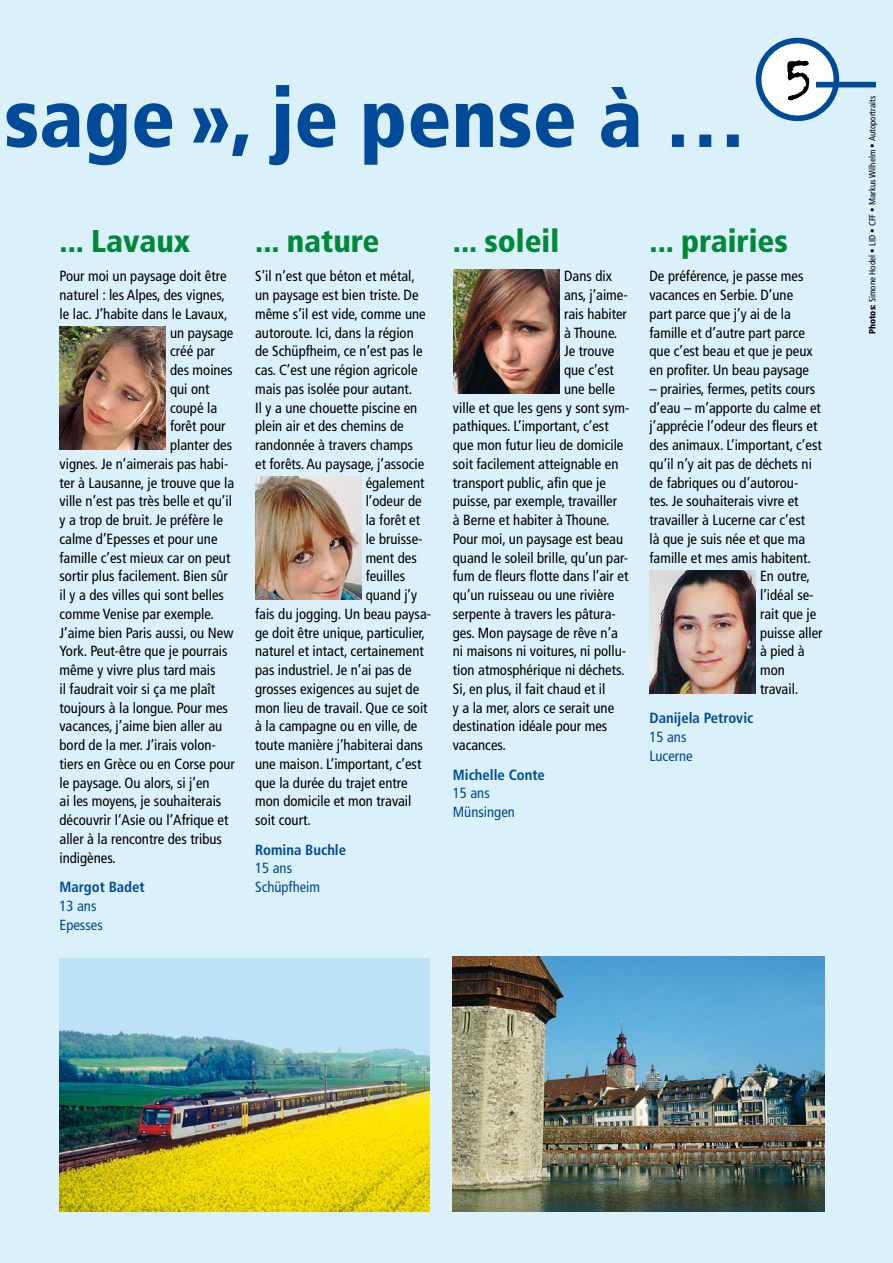
<style>
.page{position:relative;width:893px;height:1263px;background:#daf0fa}
.page>*{position:absolute;margin:0;border:0;box-sizing:border-box;transform-origin:0 0}
.t1{font:900 condensed 82.5px "Frutiger";color:#004b99}
.t2{font:59.25px "Trixie";color:#000}
.t3{font:900 condensed 31.5px "Frutiger";color:#008839}
.t4{font:condensed 14.7px/18.8px "Frutiger";color:#000}
.t5{font:condensed 14.7px/18.8px "Frutiger";color:#004b99}
.t6{font:700 condensed 14.7px "Frutiger";color:#004b99}
.t7{font:condensed 9px "Frutiger";color:#000}
.s1{font-weight:900}
</style>
<div class="page">
<img style="left:60px;top:958px;width:369px;height:254px">
<img style="left:453px;top:957px;width:372px;height:255px">
<img style="left:255px;top:477px;width:106px;height:123px">
<img style="left:454px;top:270px;width:106px;height:123px">
<img style="left:649px;top:570px;width:107px;height:123px">
<img style="left:60px;top:326px;width:106px;height:123px">
<div style="left:759px;top:41px;width:77px;height:77px;background:#fff;border-radius:50%"></div>
<div style="left:756px;top:38px;width:83px;height:83px;border:6px solid #004b99;border-radius:50%"></div>
<div style="left:816px;top:82px;width:60px;height:5px;background:#004b99"></div>
<h1 class="t1" style="left:4px;top:69px;width:744px">sage », je pense à …</h1>
<h2 class="t2" style="left:782px;top:37px;width:34px">5</h2>
<h3 class="t3" style="left:60px;top:222px;width:132px">... Lavaux</h3>
<p class="t4" style="left:60px;top:267px;width:169px">Pour moi un paysage doit être</p>
<p class="t4" style="left:60px;top:286px;width:167px">naturel : les Alpes, des vignes,</p>
<p class="t4" style="left:60px;top:304px;width:170px">le lac. J’habite dans le Lavaux,</p>
<p class="t4" style="left:170px;top:323px;width:65px">un paysage</p>
<p class="t4" style="left:170px;top:342px;width:46px">créé par</p>
<p class="t4" style="left:170px;top:361px;width:64px">des moines</p>
<p class="t4" style="left:170px;top:379px;width:41px">qui ont</p>
<p class="t4" style="left:170px;top:398px;width:49px">coupé la</p>
<p class="t4" style="left:170px;top:417px;width:57px">forêt pour</p>
<p class="t4" style="left:170px;top:436px;width:64px">planter des</p>
<p class="t4" style="left:60px;top:454px;width:170px">vignes. Je n’aimerais pas habi-</p>
<p class="t4" style="left:60px;top:473px;width:176px">ter à Lausanne, je trouve que la</p>
<p class="t4" style="left:60px;top:492px;width:174px">ville n’est pas très belle et qu’il</p>
<p class="t4" style="left:60px;top:511px;width:165px">y a trop de bruit. Je préfère le</p>
<p class="t4" style="left:60px;top:529px;width:160px">calme d’Epesses et pour une</p>
<p class="t4" style="left:60px;top:548px;width:172px">famille c’est mieux car on peut</p>
<p class="t4" style="left:60px;top:567px;width:170px">sortir plus facilement. Bien sûr</p>
<p class="t4" style="left:60px;top:586px;width:166px">il y a des villes qui sont belles</p>
<p class="t4" style="left:60px;top:604px;width:156px">comme Venise par exemple.</p>
<p class="t4" style="left:60px;top:623px;width:175px">J’aime bien Paris aussi, ou New</p>
<p class="t4" style="left:60px;top:642px;width:170px">York. Peut-être que je pourrais</p>
<p class="t4" style="left:60px;top:661px;width:158px">même y vivre plus tard mais</p>
<p class="t4" style="left:60px;top:679px;width:157px">il faudrait voir si ça me plaît</p>
<p class="t4" style="left:60px;top:698px;width:170px">toujours à la longue. Pour mes</p>
<p class="t4" style="left:60px;top:717px;width:164px">vacances, j’aime bien aller au</p>
<p class="t4" style="left:60px;top:736px;width:158px">bord de la mer. J’irais volon-</p>
<p class="t4" style="left:60px;top:754px;width:177px">tiers en Grèce ou en Corse pour</p>
<p class="t4" style="left:60px;top:773px;width:152px">le paysage. Ou alors, si j’en</p>
<p class="t4" style="left:60px;top:792px;width:163px">ai les moyens, je souhaiterais</p>
<p class="t4" style="left:60px;top:811px;width:170px">découvrir l’Asie ou l’Afrique et</p>
<p class="t4" style="left:60px;top:829px;width:164px">aller à la rencontre des tribus</p>
<p class="t4" style="left:60px;top:848px;width:58px">indigènes.</p>
<p class="t6" style="left:60px;top:878px;width:87px">Margot Badet</p>
<p class="t5" style="left:60px;top:896px;width:45px">13 ans<br>Epesses</p>
<h3 class="t3" style="left:255px;top:222px;width:126px">... nature</h3>
<p class="t4" style="left:255px;top:267px;width:161px">S’il n’est que béton et métal,</p>
<p class="t4" style="left:255px;top:286px;width:165px">un paysage est bien triste. De</p>
<p class="t4" style="left:255px;top:304px;width:172px">même s’il est vide, comme une</p>
<p class="t4" style="left:255px;top:323px;width:160px">autoroute. Ici, dans la région</p>
<p class="t4" style="left:255px;top:342px;width:169px">de Schüpfheim, ce n’est pas le</p>
<p class="t4" style="left:255px;top:361px;width:164px">cas. C’est une région agricole</p>
<p class="t4" style="left:255px;top:379px;width:159px">mais pas isolée pour autant.</p>
<p class="t4" style="left:255px;top:398px;width:164px">Il y a une chouette piscine en</p>
<p class="t4" style="left:255px;top:417px;width:150px">plein air et des chemins de</p>
<p class="t4" style="left:255px;top:436px;width:159px">randonnée à travers champs</p>
<p class="t4" style="left:255px;top:454px;width:171px">et forêts. Au paysage, j’associe</p>
<p class="t4" style="left:366px;top:473px;width:60px">également</p>
<p class="t4" style="left:366px;top:492px;width:58px">l’odeur de</p>
<p class="t4" style="left:366px;top:511px;width:56px">la forêt et</p>
<p class="t4" style="left:366px;top:529px;width:58px">le bruisse-</p>
<p class="t4" style="left:366px;top:548px;width:53px">ment des</p>
<p class="t4" style="left:366px;top:567px;width:41px">feuilles</p>
<p class="t4" style="left:366px;top:586px;width:53px">quand j’y</p>
<p class="t4" style="left:255px;top:604px;width:178px">fais du jogging. Un beau paysa-</p>
<p class="t4" style="left:255px;top:623px;width:172px">ge doit être unique, particulier,</p>
<p class="t4" style="left:255px;top:642px;width:170px">naturel et intact, certainement</p>
<p class="t4" style="left:255px;top:661px;width:158px">pas industriel. Je n’ai pas de</p>
<p class="t4" style="left:255px;top:679px;width:166px">grosses exigences au sujet de</p>
<p class="t4" style="left:255px;top:698px;width:174px">mon lieu de travail. Que ce soit</p>
<p class="t4" style="left:255px;top:717px;width:164px">à la campagne ou en ville, de</p>
<p class="t4" style="left:255px;top:736px;width:169px">toute manière j’habiterai dans</p>
<p class="t4" style="left:255px;top:754px;width:168px">une maison. L’important, c’est</p>
<p class="t4" style="left:255px;top:773px;width:154px">que la durée du trajet entre</p>
<p class="t4" style="left:255px;top:792px;width:158px">mon domicile et mon travail</p>
<p class="t4" style="left:255px;top:811px;width:57px">soit court.</p>
<p class="t6" style="left:255px;top:841px;width:92px">Romina Buchle</p>
<p class="t5" style="left:255px;top:859px;width:67px">15 ans<br>Schüpfheim</p>
<h3 class="t3" style="left:453px;top:222px;width:108px">... soleil</h3>
<p class="t4" style="left:564px;top:267px;width:49px">Dans dix</p>
<p class="t4" style="left:564px;top:286px;width:65px">ans, j’aime-</p>
<p class="t4" style="left:564px;top:304px;width:64px">rais habiter</p>
<p class="t4" style="left:564px;top:323px;width:55px">à Thoune.</p>
<p class="t4" style="left:564px;top:342px;width:52px">Je trouve</p>
<p class="t4" style="left:564px;top:361px;width:51px">que c’est</p>
<p class="t4" style="left:564px;top:379px;width:52px">une belle</p>
<p class="t4" style="left:453px;top:398px;width:178px">ville et que les gens y sont sym-</p>
<p class="t4" style="left:453px;top:417px;width:157px">pathiques. L’important, c’est</p>
<p class="t4" style="left:453px;top:436px;width:172px">que mon futur lieu de domicile</p>
<p class="t4" style="left:453px;top:454px;width:167px">soit facilement atteignable en</p>
<p class="t4" style="left:453px;top:473px;width:155px">transport public, afin que je</p>
<p class="t4" style="left:453px;top:492px;width:166px">puisse, par exemple, travailler</p>
<p class="t4" style="left:453px;top:511px;width:158px">à Berne et habiter à Thoune.</p>
<p class="t4" style="left:453px;top:529px;width:172px">Pour moi, un paysage est beau</p>
<p class="t4" style="left:453px;top:548px;width:177px">quand le soleil brille, qu’un par-</p>
<p class="t4" style="left:453px;top:567px;width:177px">fum de fleurs flotte dans l’air et</p>
<p class="t4" style="left:453px;top:586px;width:163px">qu’un ruisseau ou une rivière</p>
<p class="t4" style="left:453px;top:604px;width:164px">serpente à travers les pâtura-</p>
<p class="t4" style="left:453px;top:623px;width:167px">ges. Mon paysage de rêve n’a</p>
<p class="t4" style="left:453px;top:642px;width:175px">ni maisons ni voitures, ni pollu-</p>
<p class="t4" style="left:453px;top:661px;width:173px">tion atmosphérique ni déchets.</p>
<p class="t4" style="left:453px;top:679px;width:154px">Si, en plus, il fait chaud et il</p>
<p class="t4" style="left:453px;top:698px;width:163px">y a la mer, alors ce serait une</p>
<p class="t4" style="left:453px;top:717px;width:156px">destination idéale pour mes</p>
<p class="t4" style="left:453px;top:736px;width:55px">vacances.</p>
<p class="t6" style="left:453px;top:766px;width:94px">Michelle Conte</p>
<p class="t5" style="left:453px;top:784px;width:64px">15 ans<br>Münsingen</p>
<h3 class="t3" style="left:649px;top:222px;width:140px">... prairies</h3>
<p class="t4" style="left:649px;top:267px;width:165px">De préférence, je passe mes vacances en Serbie. D’une part parce que j’y ai de la famille et d’autre part parce que c’est beau et que je peux en profiter. Un beau paysage</p>
<p class="t4" style="left:649px;top:379px;width:167px">– prairies, fermes, petits cours</p>
<p class="t4" style="left:649px;top:398px;width:173px">d’eau – m’apporte du calme et</p>
<p class="t4" style="left:649px;top:417px;width:169px">j’apprécie l’odeur des fleurs et</p>
<p class="t4" style="left:649px;top:436px;width:174px">des animaux. L’important, c’est</p>
<p class="t4" style="left:649px;top:454px;width:164px">qu’il n’y ait pas de déchets ni</p>
<p class="t4" style="left:649px;top:473px;width:150px">de fabriques ou d’autorou-</p>
<p class="t4" style="left:649px;top:492px;width:151px">tes. Je souhaiterais vivre et</p>
<p class="t4" style="left:649px;top:511px;width:157px">travailler à Lucerne car c’est</p>
<p class="t4" style="left:649px;top:529px;width:157px">là que je suis née et que ma</p>
<p class="t4" style="left:649px;top:548px;width:163px">famille et mes amis habitent.</p>
<p class="t4" style="left:760px;top:567px;width:51px">En outre,</p>
<p class="t4" style="left:760px;top:586px;width:55px">l’idéal se-</p>
<p class="t4" style="left:760px;top:604px;width:58px">rait que je</p>
<p class="t4" style="left:760px;top:623px;width:64px">puisse aller</p>
<p class="t4" style="left:760px;top:642px;width:46px">à pied à</p>
<p class="t4" style="left:760px;top:661px;width:26px">mon</p>
<p class="t4" style="left:760px;top:679px;width:40px">travail.</p>
<p class="t6" style="left:649px;top:709px;width:105px">Danijela Petrovic</p>
<p class="t5" style="left:649px;top:728px;width:45px">15 ans<br>Lucerne</p>
<p class="t7" style="left:867px;top:334px;width:240px;rotate:-90deg"><span class="s1">Photos:</span> Simone Hodel • LID • CFF • Markus Wilhelm • Autoportraits</p>
</div>
